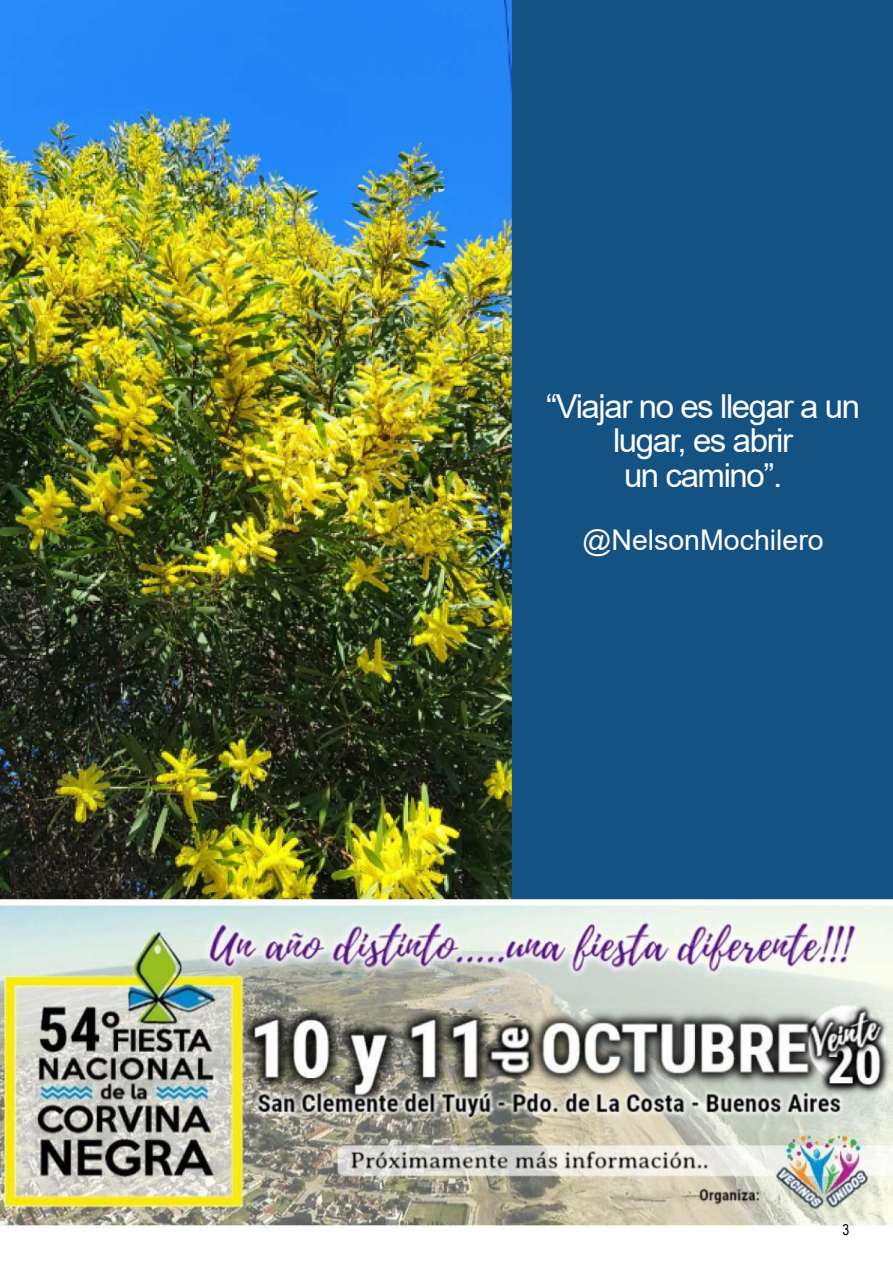
<style>
.page{position:relative;width:893px;height:1263px;background:#fff}
.page>*{position:absolute;margin:0;border:0;box-sizing:border-box;transform-origin:0 0}
.t1{font:33px/34.5px "Arial";letter-spacing:-.045em;color:#fffdfd;text-align:center}
.t2{font:28.5px "Arial";color:#fffdfd}
.t3{font:15px "Arial Narrow";color:#000}
</style>
<div class="page">
<div style="left:505px;top:0;width:388px;height:920px;background:#155284"></div>
<img style="left:0;top:0;width:512px;height:899px">
<img style="left:0;top:899px;width:893px;height:329px">
<p class="t1" style="left:546px;top:389px;width:315px">“Viajar no es llegar a un lugar, es abrir<br>un camino”.</p>
<p class="t2" style="left:582px;top:520px;width:243px">@NelsonMochilero</p>
<p class="t3" style="left:842px;top:1218px;width:8px">3</p>
</div>
